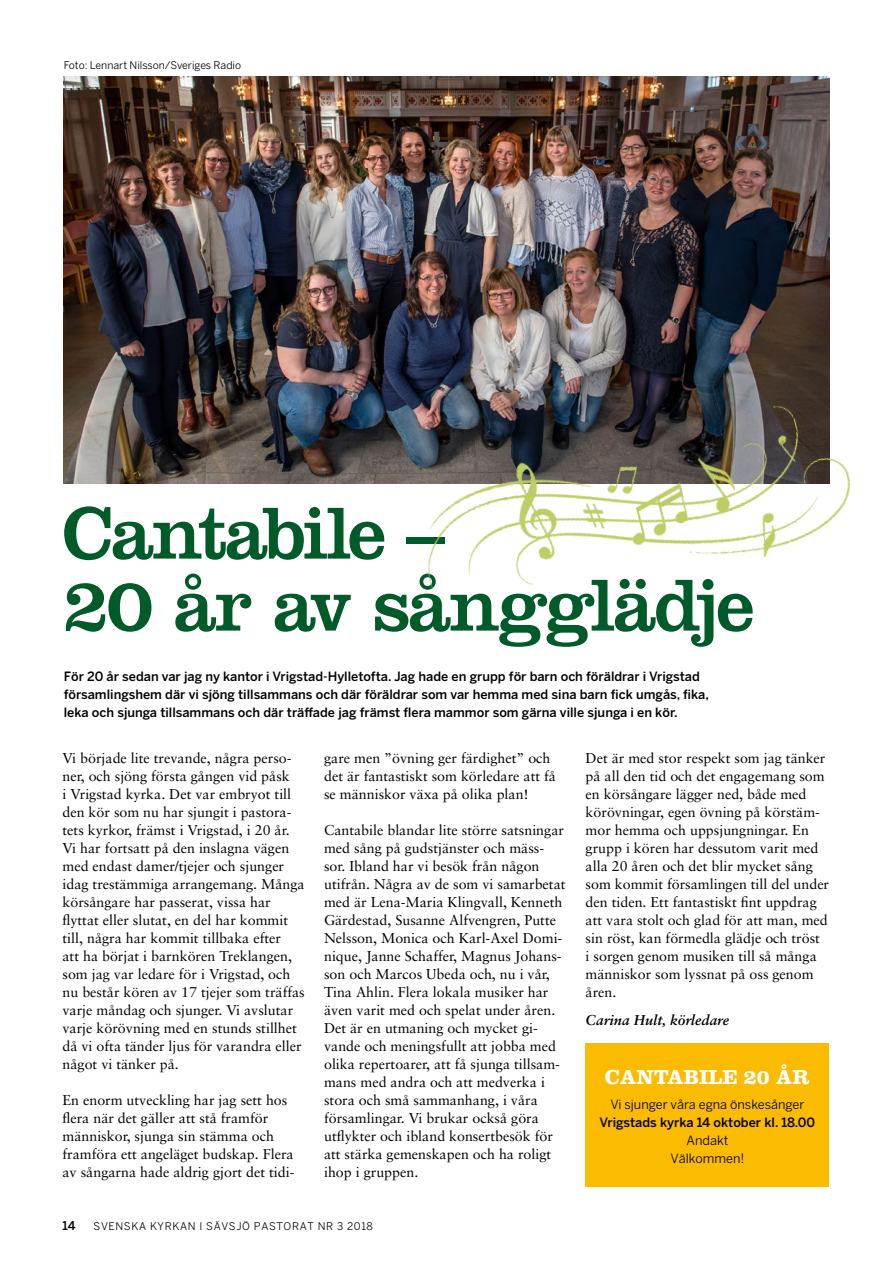
<style>
.page{position:relative;width:893px;height:1263px;background:#fff}
.page>*{position:absolute;margin:0;border:0;box-sizing:border-box;transform-origin:0 0}
.t1{font:76.5px/72px "Clarendon";letter-spacing:-.035em;color:#005b29}
.t2{font:700 21px "Clarendon";color:#fff}
.t3{font:14.25px/18px "Sabon";color:#000}
.t4{font:italic 700 14.25px "Sabon";color:#000}
.t5{font:500 12.75px/18px "Benton Sans";color:#000}
.t6{font:12.75px/18px "Benton Sans";color:#000;text-align:center}
.t7{font:500 12px "Benton Sans";color:#000}
.t8{font:10.5px "Benton Sans";letter-spacing:.06em;color:#000}
.t9{font:10.5px "Benton Sans";color:#000}
</style>
<div class="page">
<div style="left:586px;top:1043px;width:243px;height:143px;background:#fabb00"></div>
<img style="left:64px;top:77px;width:765px;height:406px">
<img style="left:354px;top:368px;width:497px;height:221px">
<p class="t9" style="left:64px;top:58px;width:179px">Foto: Lennart Nilsson/Sveriges Radio</p>
<h1 class="t1" style="left:62px;top:497px;width:693px">Cantabile –<br>20 år av sångglädje</h1>
<p class="t5" style="left:64px;top:667px;width:647px">För 20 år sedan var jag ny kantor i Vrigstad-Hylletofta. Jag hade en grupp för barn och föräldrar i Vrigstad församlingshem där vi sjöng tillsammans och där föräldrar som var hemma med sina barn fick umgås, fika, leka och sjunga tillsammans och där träffade jag främst flera mammor som gärna ville sjunga i en kör.</p>
<p class="t3" style="left:63px;top:748px;width:244px">Vi började lite trevande, några perso&shy;ner, och sjöng första gången vid påsk<br>i Vrigstad kyrka. Det var embryot till den kör som nu har sjungit i pastora&shy;tets kyrkor, främst i Vrigstad, i 20 år.<br>Vi har fortsatt på den inslagna vägen med endast damer/tjejer och sjunger idag trestämmiga arrangemang. Många körsångare har passerat, vissa har flyttat eller slutat, en del har kommit till, några har kommit tillbaka efter<br>att ha börjat i barnkören Treklangen, som jag var ledare för i Vrigstad, och nu består kören av 17 tjejer som träffas varje måndag och sjunger. Vi avslutar varje körövning med en stunds stillhet då vi ofta tänder ljus för varandra eller något vi tänker på.</p>
<p class="t3" style="left:63px;top:1090px;width:234px">En enorm utveckling har jag sett hos flera när det gäller att stå framför människor, sjunga sin stämma och framföra ett angeläget budskap. Flera av sångarna hade aldrig gjort det tidi-</p>
<p class="t3" style="left:324px;top:748px;width:233px">gare men ”övning ger färdighet” och det är fantastiskt som körledare att få se människor växa på olika plan!</p>
<p class="t3" style="left:324px;top:820px;width:243px">Cantabile blandar lite större satsningar med sång på gudstjänster och mäs - sor. Ibland har vi besök från någon utifrån. Några av de som vi samarbetat med är Lena-Maria Klingvall, Kenneth Gärdestad, Susanne Alfvengren, Putte Nelsson, Monica och Karl-Axel Domi&shy;nique, Janne Schaffer, Magnus Johans&shy;son och Marcos Ubeda och, nu i vår, Tina Ahlin. Flera lokala musiker har även varit med och spelat under åren.<br>Det är en utmaning och mycket gi&shy;vande och meningsfullt att jobba med olika repertoarer, att få sjunga tillsam&shy;mans med andra och att medverka i stora och små sammanhang, i våra församlingar. Vi brukar också göra utflykter och ibland konsertbesök för att stärka gemenskapen och ha roligt ihop i gruppen.</p>
<p class="t7" style="left:63px;top:1218px;width:15px">14</p>
<p class="t8" style="left:94px;top:1220px;width:281px">SVENSKA KYRKAN I SÄVSJÖ PASTORAT NR 3 2018</p>
<p class="t3" style="left:586px;top:748px;width:245px">Det är med stor respekt som jag tänker på all den tid och det engagemang som en körsångare lägger ned, både med körövningar, egen övning på körstäm&shy;mor hemma och uppsjungningar. En grupp i kören har dessutom varit med alla 20 åren och det blir mycket sång som kommit församlingen till del under den tiden. Ett fantastiskt fint uppdrag att vara stolt och glad för att man, med sin röst, kan förmedla glädje och tröst<br>i sorgen genom musiken till så många människor som lyssnat på oss genom åren.</p>
<p class="t4" style="left:586px;top:1011px;width:145px">Carina Hult, körledare</p>
<h2 class="t2" style="left:605px;top:1064px;width:206px">CANTABILE 20 ÅR</h2>
<p class="t6" style="left:610px;top:1095px;width:196px">Vi sjunger våra egna önskesånger</p>
<p class="t5" style="left:600px;top:1113px;width:217px">Vrigstads kyrka 14 oktober kl. 18.00</p>
<p class="t6" style="left:670px;top:1131px;width:75px">Andakt<br>Välkommen!</p>
</div>
